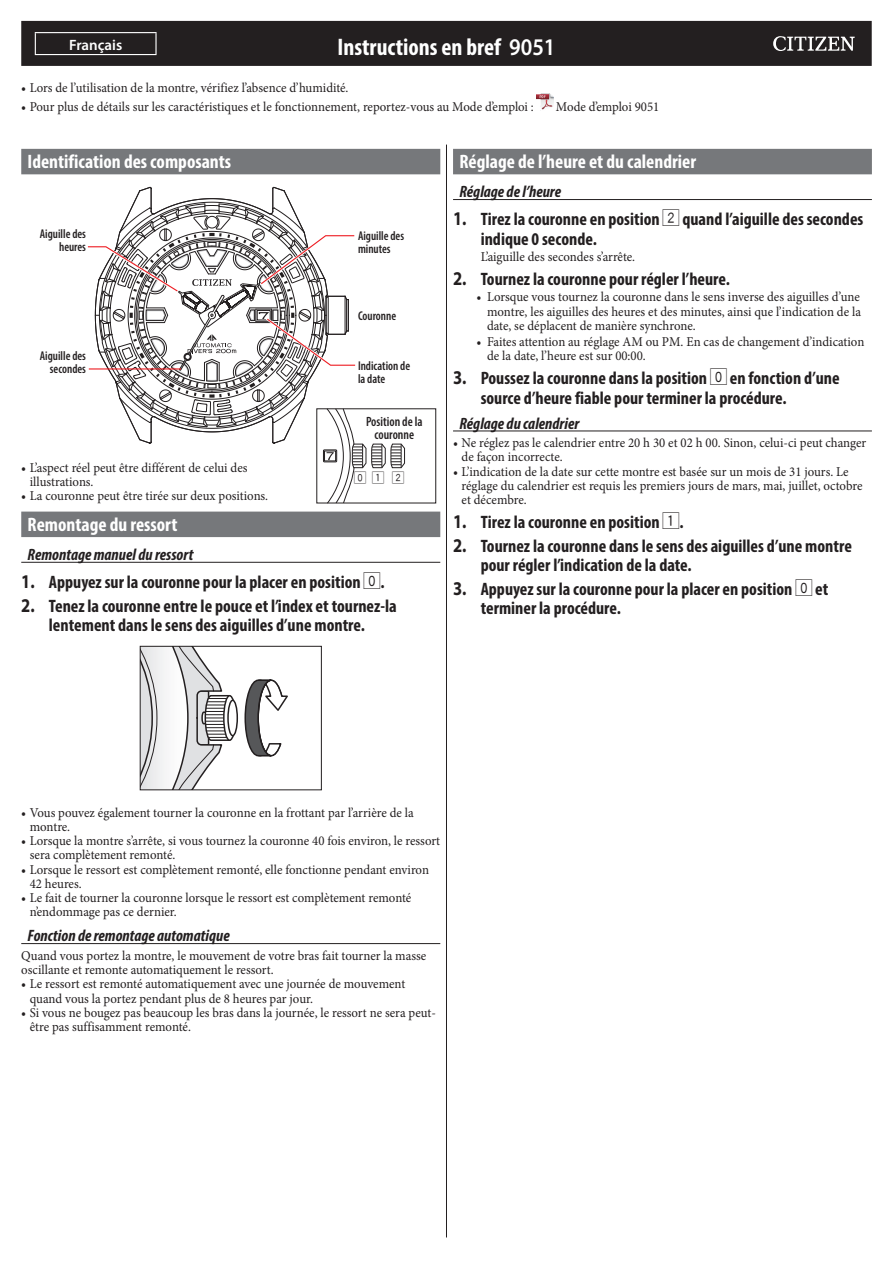
<style>
.page{position:relative;width:893px;height:1263px;background:#fff}
.page>*{position:absolute;margin:0;border:0;box-sizing:border-box;transform-origin:0 0}
.t1{font:700 condensed 24px "Myriad Pro";color:#fff}
.t2{font:700 condensed 19.5px "Myriad Pro";color:#fff}
.t3{font:700 condensed 18px/19.5px "Myriad Pro";color:#231f20}
.t4{font:italic 700 condensed 16.5px "Myriad Pro";color:#231f20}
.t5{font:600 15px "Myriad Pro";color:#fff}
.t6{font:13.5px/14.2px "Minion Pro";color:#231f20;scale:.95 1}
.t7{font:600 condensed 13.5px/13.5px "Myriad Pro";color:#231f20;text-align:center;scale:.95 1}
.t8{font:600 condensed 12.75px/12.8px "Myriad Pro";color:#231f20;text-align:right;scale:.95 1}
.t9{font:12.75px "Akakuttf";color:#231f20}
.s1{font-weight:600;font-stretch:normal}
.s2{font-stretch:normal;font-size:19.5px}
.s3{font-family:"Akakuttf";font-weight:400;font-stretch:normal}
</style>
<div class="page">
<div style="left:21px;top:149px;width:419px;height:25px;background:#76787b"></div>
<div style="left:21px;top:21px;width:851px;height:45px;background:#231f20"></div>
<img style="left:537px;top:94px;width:16px;height:17px">
<hr style="left:35px;top:32px;width:122px;height:1px;background:#fff">
<svg style="left:35px;top:33px;width:1px;height:21px"></svg>
<hr style="left:155px;top:33px;width:2px;height:21px;background:#fff">
<hr style="left:35px;top:54px;width:122px;height:1px;background:#fff">
<hr style="left:446px;top:145px;width:1px;height:1092px;background:#231f20">
<div style="left:21px;top:512px;width:419px;height:25px;background:#76787b"></div>
<hr style="left:21px;top:562px;width:419px;height:1px;background:#231f20">
<hr style="left:21px;top:943px;width:419px;height:1px;background:#231f20">
<svg style="left:244px;top:679px;width:44px;height:78px"></svg>
<svg style="left:142px;top:648px;width:86px;height:140px"></svg>
<svg style="left:224px;top:696px;width:11px;height:44px"></svg>
<div style="left:223px;top:695px;width:13px;height:46px;border:2px solid #231f20;border-radius:50%"></div>
<div style="left:228px;top:700px;width:9px;height:36px;background:#fff;border-radius:50%"></div>
<div style="left:227px;top:699px;width:11px;height:37px;border:2px solid #231f20;border-radius:50%"></div>
<div style="left:140px;top:646px;width:182px;height:144px;border:1px solid #231f20"></div>
<div style="left:453px;top:149px;width:419px;height:25px;background:#76787b"></div>
<hr style="left:453px;top:199px;width:419px;height:1px;background:#231f20">
<hr style="left:453px;top:431px;width:419px;height:1px;background:#231f20">
<svg style="left:773px;top:36px;width:82px;height:15px"></svg>
<div style="left:316px;top:408px;width:120px;height:95px;border:1px solid #231f20"></div>
<svg style="left:87px;top:187px;width:318px;height:317px"></svg>
<h1 class="t1" style="left:337px;top:32px;width:220px">Instructions en bref <span class="s1">9051</span></h1>
<p class="t6" style="left:21px;top:80px;width:346px">• Lors de l’utilisation de la montre, vérifiez l’absence d’humidité.</p>
<p class="t6" style="left:21px;top:99px;width:541px">• Pour plus de détails sur les caractéristiques et le fonctionnement, reportez-vous au Mode d’emploi :</p>
<p class="t6" style="left:556px;top:99px;width:110px">Mode d’emploi 9051</p>
<p class="t5" style="left:69px;top:35px;width:55px">Français</p>
<h2 class="t2" style="left:28px;top:149px;width:205px">Identification des composants</h2>
<p class="t8" style="left:40px;top:227px;width:50px">Aiguille des heures</p>
<p class="t8" style="left:40px;top:349px;width:50px">Aiguille des secondes</p>
<p class="t6" style="left:30px;top:460px;width:231px;text-indent:-9px">• L’aspect réel peut être différent de celui des illustrations.</p>
<p class="t6" style="left:21px;top:489px;width:261px">• La couronne peut être tirée sur deux positions.</p>
<p class="t8" style="left:358px;top:229px;width:50px;text-align:left">Aiguille des minutes</p>
<p class="t8" style="left:358px;top:309px;width:42px">Couronne</p>
<p class="t8" style="left:358px;top:359px;width:56px;text-align:left">Indication de la date</p>
<p class="t7" style="left:366px;top:414px;width:61px">Position de la couronne</p>
<p class="t9" style="left:354px;top:471px;width:52px">012</p>
<h2 class="t2" style="left:28px;top:512px;width:151px">Remontage du ressort</h2>
<p class="t4" style="left:28px;top:544px;width:167px">Remontage manuel du ressort</p>
<h3 class="t3" style="left:21px;top:572px;width:365px"><span class="s2">1.</span> Appuyez sur la couronne pour la placer en position <span class="s3">0</span>.</h3>
<h3 class="t3" style="left:21px;top:596px;width:377px;text-align:center"><span class="s2">2.</span> Tenez la couronne entre le pouce et l’index et tournez-la lentement dans le sens des aiguilles d’une montre.</h3>
<h2 class="t2" style="left:459px;top:149px;width:238px">Réglage de l’heure et du calendrier</h2>
<p class="t4" style="left:459px;top:181px;width:103px">Réglage de l’heure</p>
<h3 class="t3" style="left:481px;top:209px;width:384px;text-indent:-28px"><span class="s2">1.</span> Tirez la couronne en position <span class="s3">2</span> quand l’aiguille des secondes indique 0 seconde.</h3>
<p class="t6" style="left:481px;top:250px;width:164px">L’aiguille des secondes s’arrête.</p>
<h3 class="t3" style="left:453px;top:269px;width:278px"><span class="s2">2.</span> Tournez la couronne pour régler l’heure.</h3>
<p class="t6" style="left:487px;top:290px;width:395px;text-align:justify;text-indent:-11px">• Lorsque vous tournez la couronne dans le sens inverse des aiguilles d’une montre, les aiguilles des heures et des minutes, ainsi que l’indication de la date, se déplacent de manière synchrone.</p>
<p class="t6" style="left:487px;top:335px;width:399px;text-indent:-11px">• Faites attention au réglage AM ou PM. En cas de changement d’indication de la date, l’heure est sur 00:00.</p>
<h3 class="t3" style="left:481px;top:368px;width:360px;text-indent:-28px"><span class="s2">3.</span> Poussez la couronne dans la position <span class="s3">0</span> en fonction d’une source d’heure fiable pour terminer la procédure.</h3>
<p class="t4" style="left:459px;top:413px;width:121px">Réglage du calendrier</p>
<p class="t6" style="left:462px;top:436px;width:428px;text-indent:-9px">• Ne réglez pas le calendrier entre 20 h 30 et 02 h 00. Sinon, celui-ci peut changer de façon incorrecte.</p>
<p class="t6" style="left:462px;top:464px;width:424px;text-indent:-9px">• L’indication de la date sur cette montre est basée sur un mois de 31 jours. Le réglage du calendrier est requis les premiers jours de mars, mai, juillet, octobre et décembre.</p>
<h3 class="t3" style="left:453px;top:512px;width:232px"><span class="s2">1.</span> Tirez la couronne en position <span class="s3">1</span>.</h3>
<h3 class="t3" style="left:481px;top:535px;width:373px;text-indent:-28px"><span class="s2">2.</span> Tournez la couronne dans le sens des aiguilles d’une montre pour régler l’indication de la date.</h3>
<h3 class="t3" style="left:481px;top:579px;width:349px;text-indent:-28px"><span class="s2">3.</span> Appuyez sur la couronne pour la placer en position <span class="s3">0</span> et terminer la procédure.</h3>
<p class="t6" style="left:30px;top:805px;width:406px;text-indent:-9px">• Vous pouvez également tourner la couronne en la frottant par l’arrière de la montre.</p>
<p class="t6" style="left:30px;top:834px;width:434px;text-indent:-9px">• Lorsque la montre s’arrête, si vous tournez la couronne 40 fois environ, le ressort sera complètement remonté.</p>
<p class="t6" style="left:30px;top:862px;width:422px;text-indent:-9px">• Lorsque le ressort est complètement remonté, elle fonctionne pendant environ<br>42 heures.</p>
<p class="t6" style="left:30px;top:891px;width:403px;text-indent:-9px">• Le fait de tourner la couronne lorsque le ressort est complètement remonté n’endommage pas ce dernier.</p>
<p class="t4" style="left:28px;top:925px;width:204px">Fonction de remontage automatique</p>
<p class="t6" style="left:21px;top:948px;width:428px">Quand vous portez la montre, le mouvement de votre bras fait tourner la masse oscillante et remonte automatiquement le ressort.</p>
<p class="t6" style="left:30px;top:977px;width:397px;text-indent:-9px">• Le ressort est remonté automatiquement avec une journée de mouvement quand vous la portez pendant plus de 8 heures par jour.</p>
<p class="t6" style="left:30px;top:1005px;width:429px;text-indent:-9px">• Si vous ne bougez pas beaucoup les bras dans la journée, le ressort ne sera peut&shy;être pas suffisamment remonté.</p>
</div>
